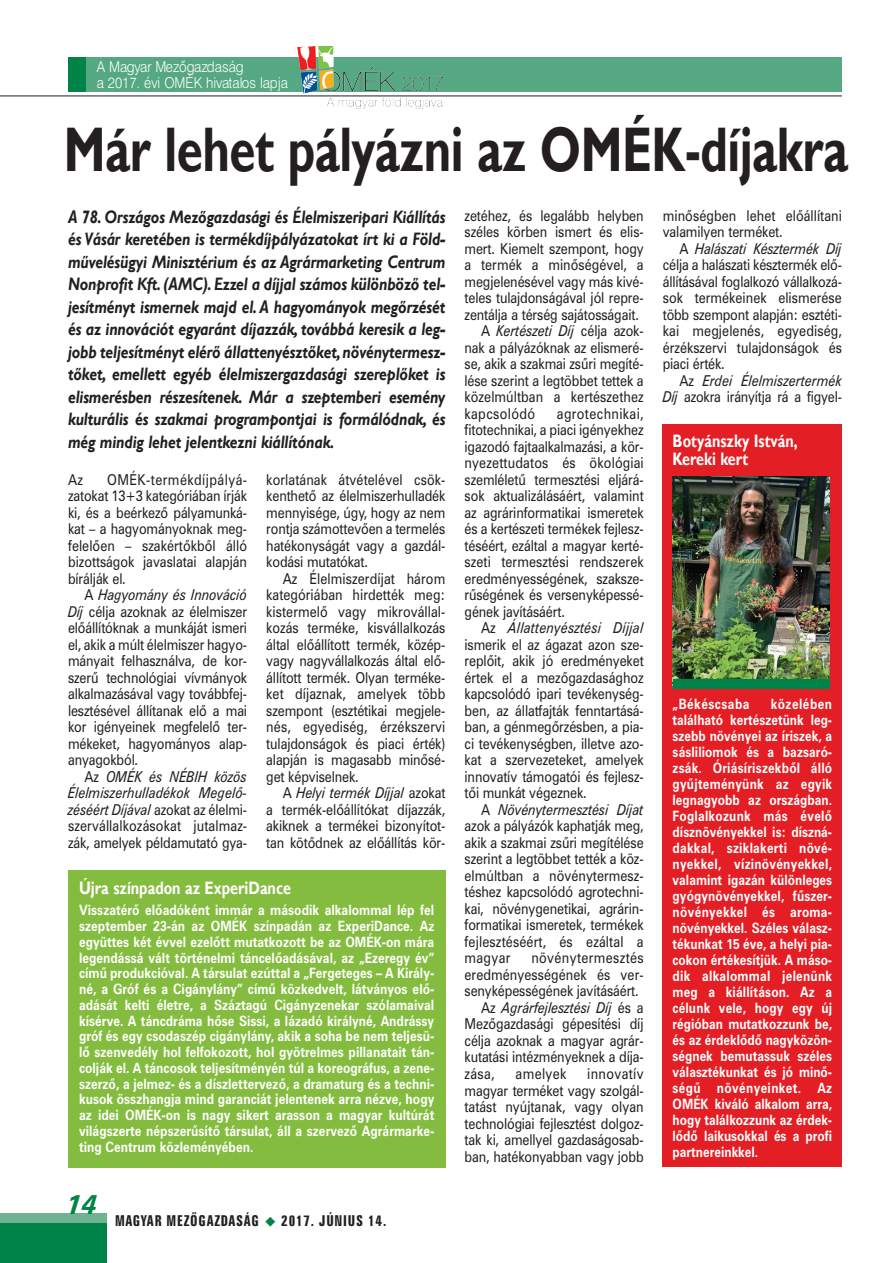
<style>
.page{position:relative;width:893px;height:1263px;background:#fff}
.page>*{position:absolute;margin:0;border:0;box-sizing:border-box;transform-origin:0 0}
.főcím{font:700 63px "Gill Sans";letter-spacing:-.01em;color:#231f20;scale:.75 1}
.t1{font:italic 700 27px "Zurich PFL";color:#008348}
.líd{font:italic 700 18px/22.5px "Gill Sans";letter-spacing:-.01em;color:#231f20;text-align:justify;scale:.85 1}
.alcím{font:700 18px/18.3px "Gill Sans";color:#fff;scale:.8 1}
.kenyér{font:15px/16.5px "Zurich PFL";letter-spacing:-.01em;color:#231f20;text-align:justify;scale:.85 1}
.elsôkenyér{font:15px/16.5px "Zurich PFL";letter-spacing:-.005em;color:#231f20;text-align:justify;scale:.85 1}
.elsôkenyér-2{font:15px/16.5px "Swiss 721 Lt PFL";color:#fff;scale:.9 1}
.főcím-2{font:700 15px "Zurich X Cn PFL";letter-spacing:.05em;color:#231f20}
.kenyér-2{font:15px "Zurich PFL";letter-spacing:.025em;color:#231f20;scale:.85 1}
.elsôkenyér-3{font:700 14.25px/15.8px "Zurich PFL";color:#fff;text-align:justify;scale:.86 1}
.elsôkenyér-4{font:700 14.25px/16px "Zurich PFL";color:#fff;scale:.85 1}
.elsôkenyér-5{font:700 14.25px "Zurich PFL";letter-spacing:.04em;color:#fff;scale:.85 1}
.s1{font-style:italic}
.s2{color:#008348}
</style>
<div class="page">
<div style="left:0;top:1217px;width:106px;height:46px;background:#008348"></div>
<div style="left:68px;top:57px;width:774px;height:34px;background:#55a881"></div>
<hr style="left:0;top:96px;width:842px;height:1px;background:#231f20">
<div style="left:68px;top:57px;width:17px;height:34px;background:#008348"></div>
<div style="left:0;top:1213px;width:106px;height:9px;background:#6fb392"></div>
<div style="left:68px;top:870px;width:377px;height:297px;background:#84bc3f"></div>
<div style="left:663px;top:425px;width:179px;height:742px;background:#e31e24"></div>
<img style="left:673px;top:476px;width:156px;height:204px">
<div style="left:673px;top:680px;width:156px;height:9px;background:#008348"></div>
<img style="left:298px;top:47px;width:145px;height:62px">
<p class="elsôkenyér-2" style="left:97px;top:58px;width:214px">A Magyar Mezőgazdaság<br>a 2017. évi OMÉK hivatalos lapja</p>
<p class="főcím" style="left:64px;top:112px;width:1047px">Már lehet pályázni az OMÉK-díjakra</p>
<p class="líd" style="left:68px;top:206px;width:446px">A 78. Országos Mezőgazdasági és Élelmiszeripari Kiállítás és Vásár keretében is termékdíjpályázatokat írt ki a Föld&shy;művelésügyi Minisztérium és az Agrármarketing Centrum Nonprofit Kft. (AMC). Ezzel a díjjal számos különböző tel&shy;jesítményt ismernek majd el. A hagyományok megőrzését és az innovációt egyaránt díjazzák, továbbá keresik a leg&shy;jobb teljesítményt elérő állattenyésztőket, növénytermesz&shy;tőket, emellett egyéb élelmiszergazdasági szereplőket is elismerésben részesítenek. Már a szeptemberi esemény kulturális és szakmai programpontjai is formálódnak, és még mindig lehet jelentkezni kiállítónak.</p>
<p class="kenyér" style="left:465px;top:207px;width:212px">zetéhez, és legalább helyben széles körben ismert és elis&shy;mert. Kiemelt szempont, hogy a termék a minőségével, a megjelenésével vagy más kivé&shy;teles tulajdonságával jól repre&shy;zentálja a térség sajátosságait.</p>
<p class="kenyér" style="left:465px;top:323px;width:212px;text-indent:16px">A <span class="s1">Kertészeti Díj</span> célja azok&shy;nak a pályázóknak az elismeré&shy;se, akik a szakmai zsűri megíté&shy;lése szerint a legtöbbet tettek a közelmúltban a kertészethez kapcsolódó</p>
<p class="kenyér" style="left:663px;top:207px;width:212px">minőségben lehet előállítani valamilyen terméket.</p>
<p class="kenyér" style="left:663px;top:240px;width:212px;text-indent:16px">A <span class="s1">Halászati Késztermék Díj </span>célja a halászati késztermék elő&shy;állításával foglalkozó vállalkozá&shy;sok termékeinek elismerése több szempont alapján: esztéti&shy;kai megjelenés, egyediség, érzékszervi tulajdonságok és piaci érték.</p>
<p class="kenyér" style="left:663px;top:372px;width:212px;text-align:right">Az <span class="s1">Erdei Élelmiszertermék<br>Díj</span> azokra irányítja rá a figyel-</p>
<p class="kenyér" style="left:465px;top:405px;width:212px;text-indent:92px">agrotechnikai, fitotechnikai, a piaci igényekhez igazodó fajtaalkalmazási, a kör&shy;nyezettudatos és ökológiai szemléletű termesztési eljárá&shy;sok aktualizálásáért, valamint az agrárinformatikai ismeretek és a kertészeti termékek fejlesz&shy;téséért, ezáltal a magyar kerté&shy;szeti termesztési rendszerek eredményességének, szaksze&shy;rűségének és versenyképessé&shy;gének javításáért.</p>
<p class="kenyér" style="left:465px;top:620px;width:212px;text-indent:16px">Az <span class="s1">Állattenyésztési Díjjal </span>ismerik el az ágazat azon sze&shy;replőit, akik jó eredményeket értek el a mezőgazdasághoz kapcsolódó ipari tevékenység&shy;ben, az állatfajták fenntartásá&shy;ban, a génmegőrzésben, a pia&shy;ci tevékenységben, illetve azo&shy;kat a szervezeteket, amelyek innovatív támogatói és fejlesz&shy;tői munkát végeznek.</p>
<p class="kenyér" style="left:465px;top:801px;width:212px;text-indent:16px">A <span class="s1">Növénytermesztési Díjat </span>azok a pályázók kaphatják meg, akik a szakmai zsűri megítélése szerint a legtöbbet tették a köz&shy;elmúltban a növénytermesz&shy;téshez kapcsolódó agrotechni&shy;kai, növénygenetikai, agrárin&shy;formatikai ismeretek, termékek fejlesztéséért, és ezáltal a magyar</p>
<p class="alcím" style="left:673px;top:432px;width:158px">Botyánszky István,<br>Kereki kert</p>
<p class="elsôkenyér" style="left:68px;top:471px;width:212px;text-indent:39px">OMÉK-termékdíjpályá&shy;zatokat 13+3 kategóriában írják ki, és a beérkező pályamunká&shy;kat – a hagyományoknak meg&shy;felelően – szakértőkből álló bizottságok javaslatai alapján bírálják el.</p>
<p class="kenyér" style="left:68px;top:587px;width:212px;text-indent:16px">A <span class="s1">Hagyomány és Innováció Díj</span> célja azoknak az élelmiszer előállítóknak a munkáját ismeri el, akik a múlt élelmiszer hagyo&shy;mányait felhasználva, de kor&shy;szerű technológiai vívmányok alkalmazásával vagy továbbfej&shy;lesztésével állítanak elő a mai kor igényeinek megfelelő ter&shy;mékeket, hagyományos alap&shy;anyagokból.</p>
<p class="kenyér" style="left:68px;top:768px;width:212px;text-indent:16px">Az <span class="s1">OMÉK és NÉBIH közös Élelmiszerhulladékok Megelő&shy;zéséért Díjával</span> azokat az élelmi&shy;szervállalkozásokat jutalmaz&shy;zák, amelyek példamutató gya-</p>
<p class="kenyér" style="left:266px;top:471px;width:212px">korlatának átvételével csök&shy;kenthető az élelmiszerhulladék mennyisége, úgy, hogy az nem rontja számottevően a termelés hatékonyságát vagy a gazdál&shy;kodási mutatókat.</p>
<p class="kenyér" style="left:266px;top:570px;width:212px;text-indent:16px">Az Élelmiszerdíjat három kategóriában hirdették meg: kistermelő vagy mikrovállal&shy;kozás terméke, kisvállalkozás által előállított termék, közép&shy;vagy nagyvállalkozás által elő&shy;állított termék. Olyan terméke&shy;ket díjaznak, amelyek több szempont (esztétikai megjele&shy;nés, egyediség, érzékszervi tulajdonságok és piaci érték) alapján is magasabb minősé&shy;get képviselnek.</p>
<p class="kenyér" style="left:266px;top:785px;width:212px;text-indent:16px">A <span class="s1">Helyi termék Díjjal</span> azokat a termék-előállítókat díjazzák, akiknek a termékei bizonyítot&shy;tan kötődnek az előállítás kör-</p>
<p class="elsôkenyér" style="left:68px;top:471px;width:19px">Az</p>
<p class="elsôkenyér-4" style="left:673px;top:696px;width:189px;text-indent:98px">közelében található kertészetünk leg&shy;szebb növényei az íriszek, a sásliliomok és a bazsaró&shy;zsák. Óriásíriszekből álló gyűjteményünk az egyik legnagyobb az országban.<br>Foglalkozunk más évelő dísznövényekkel is: díszná&shy;dakkal, sziklakerti növé&shy;nyekkel, vízinövényekkel, valamint igazán különleges gyógynövényekkel, fűszer&shy;növényekkel és aroma-- növényekkel. Széles válasz&shy;tékunkat 15 éve, a helyi pia&shy;cokon értékesítjük. A máso&shy;dik alkalommal jelenünk meg a kiállításon. Az a célunk vele, hogy egy új régióban mutatkozzunk be, és az érdeklődő nagyközön&shy;ségnek bemutassuk széles választékunkat és jó minő&shy;ségű növényeinket. Az<br>OMÉK kiváló alkalom arra, hogy találkozzunk az érdek&shy;lődő laikusokkal és a profi partnereinkkel.</p>
<p class="elsôkenyér-5" style="left:673px;top:696px;width:92px">„Békéscsaba</p>
<p class="alcím" style="left:79px;top:879px;width:267px">Újra színpadon az ExperiDance</p>
<p class="elsôkenyér-3" style="left:79px;top:902px;width:415px">Visszatérő előadóként immár a második alkalommal lép fel szeptember 23-án az OMÉK színpadán az ExperiDance. Az együttes két évvel ezelőtt mutatkozott be az OMÉK-on mára legendássá vált történelmi táncelőadásával, az „Ezeregy év” című produkcióval. A társulat ezúttal a „Fergeteges – A Király&shy;né, a Gróf és a Cigánylány” című közkedvelt, látványos elő&shy;adását kelti életre, a Száztagú Cigányzenekar szólamaival kísérve. A táncdráma hőse Sissi, a lázadó királyné, Andrássy gróf és egy csodaszép cigánylány, akik a soha be nem teljesü&shy;lő szenvedély hol felfokozott, hol gyötrelmes pillanatait tán&shy;colják el. A táncosok teljesítményén túl a koreográfus, a zene&shy;szerző, a jelmez- és a díszlettervező, a dramaturg és a techni&shy;kusok összhangja mind garanciát jelentenek arra nézve, hogy az idei OMÉK-on is nagy sikert arasson a magyar kultúrát világszerte népszerűsítő társulat, áll a szervező Agrármarke&shy;ting Centrum közleményében.</p>
<p class="kenyér" style="left:465px;top:950px;width:212px;text-indent:67px">növénytermesztés eredményességének és ver&shy;senyképességének javításáért.</p>
<p class="kenyér" style="left:465px;top:999px;width:212px;text-indent:16px">Az <span class="s1">Agrárfejlesztési Díj</span> és a Mezőgazdasági gépesítési díj célja azoknak a magyar agrár&shy;kutatási intézményeknek a díja&shy;zása,</p>
<p class="kenyér" style="left:465px;top:1065px;width:212px;text-indent:123px">innovatív magyar terméket vagy szolgál&shy;tatást nyújtanak, vagy olyan technológiai fejlesztést dolgoz&shy;tak ki, amellyel gazdaságosab&shy;ban, hatékonyabban vagy jobb</p>
<p class="kenyér-2" style="left:516px;top:1064px;width:61px">amelyek</p>
<p class="t1" style="left:67px;top:1188px;width:31px">14</p>
<p class="főcím-2" style="left:115px;top:1212px;width:273px">MAGYAR MEZÔGAZDASÁG <span class="s2">◆</span> 2017. JÚNIUS 14.</p>
</div>
